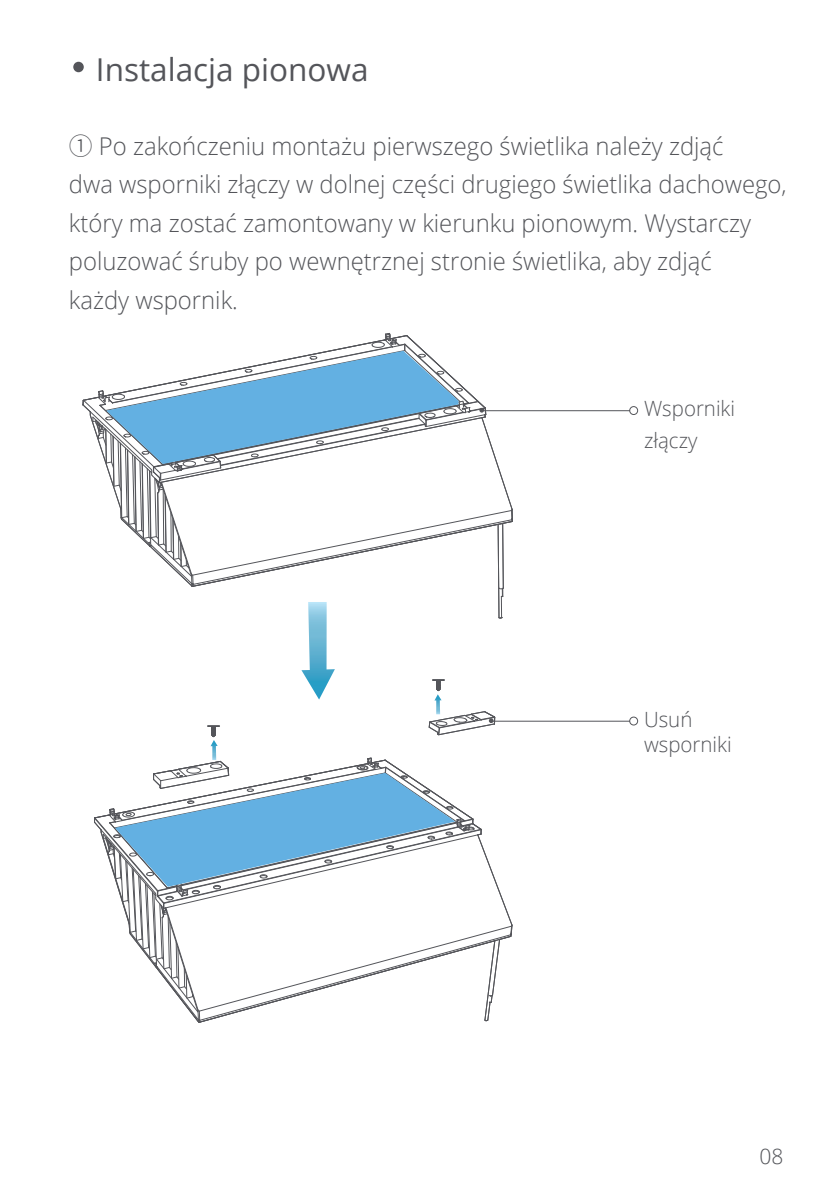
<style>
.page{position:relative;width:840px;height:1191px;background:#fff}
.page>*{position:absolute;margin:0;border:0;box-sizing:border-box;transform-origin:0 0}
.t1{font:31.4px "Open Sans";color:#54555a}
.t2{font:300 24.4px/38.4px "Open Sans";color:#54555a}
.t3{font:300 21px/25.2px "Open Sans";color:#54555a}
.s1{font-family:"Source Han Sans CN"}
</style>
<div class="page">
<div style="left:73px;top:62px;width:11px;height:10px;background:#54555a;border-radius:50%"></div>
<hr style="left:493px;top:721px;width:136px;height:1px;background:#54555a">
<div style="left:629px;top:716px;width:8px;height:9px;border:1px solid #54555a;border-radius:50%"></div>
<hr style="left:484px;top:410px;width:145px;height:1px;background:#54555a">
<div style="left:629px;top:406px;width:8px;height:9px;border:1px solid #54555a;border-radius:50%"></div>
<svg style="left:82px;top:333px;width:431px;height:689px"></svg>
<p class="t1" style="left:96px;top:48px;width:274px">Instalacja pionowa</p>
<p class="t2" style="left:69px;top:126px;width:719px"><span class="s1">➀</span> Po zakończeniu montażu pierwszego świetlika należy zdjąć<br>dwa wsporniki złączy w dolnej części drugiego świetlika dachowego, który ma zostać zamontowany w kierunku pionowym. Wystarczy poluzować śruby po wewnętrznej stronie świetlika, aby zdjąć<br>każdy wspornik.</p>
<p class="t3" style="left:643px;top:392px;width:92px;line-height:31.4px">Wsporniki złączy</p>
<p class="t3" style="left:643px;top:706px;width:89px">Usuń wsporniki</p>
<p class="t3" style="left:759px;top:1143px;width:25px">08</p>
</div>
